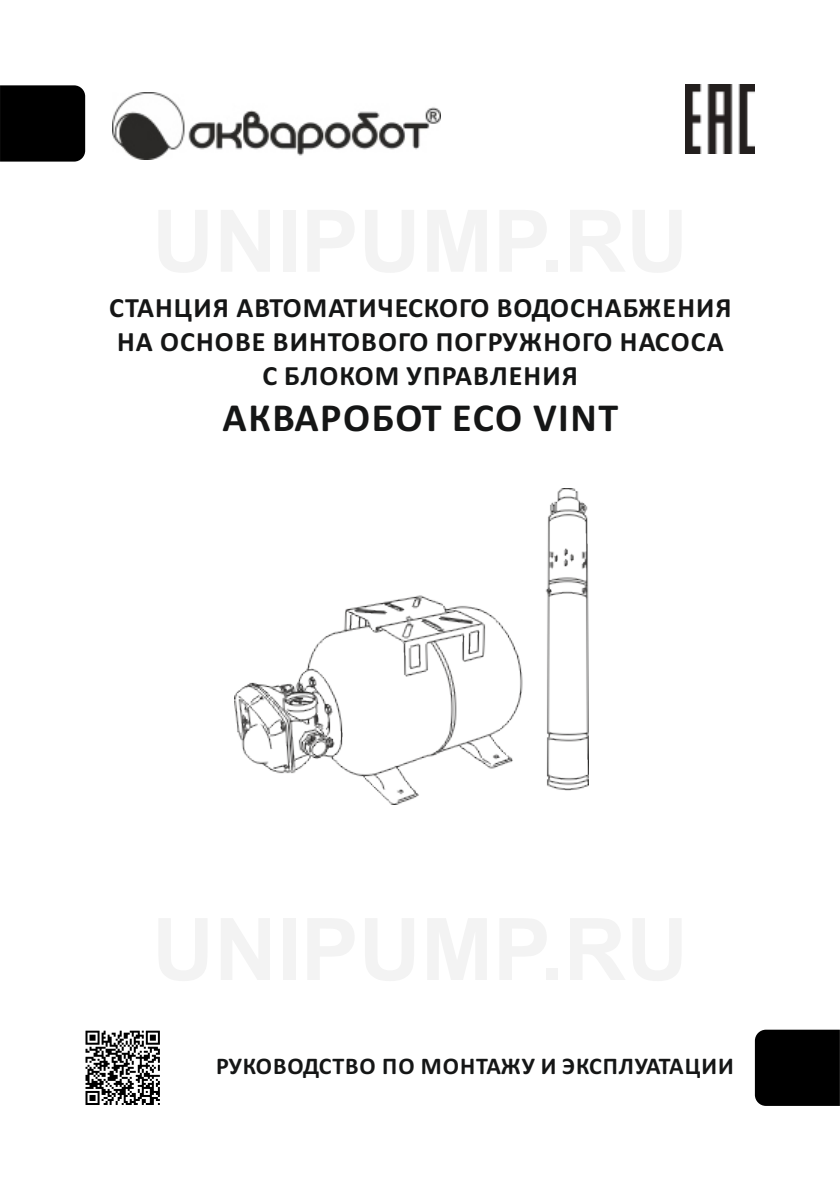
<style>
.page{position:relative;width:840px;height:1191px;background:#fff}
.page>*{position:absolute;margin:0;border:0;box-sizing:border-box;transform-origin:0 0}
.t1{font:700 40px "Calibri";letter-spacing:.04em;color:#151616}
.t2{font:700 28px/34.2px "Calibri";letter-spacing:.04em;color:#151616;text-align:center}
.t3{font:700 24px "Calibri";letter-spacing:.04em;color:#151616}
</style>
<div class="page">
<div style="left:0;top:85px;width:85px;height:77px;background:#000"></div>
<div style="left:754px;top:1029px;width:85px;height:77px;background:#000"></div>
<img style="left:685px;top:85px;width:69px;height:69px">
<img style="left:112px;top:92px;width:328px;height:67px">
<img style="left:234px;top:489px;width:354px;height:315px">
<svg style="left:85px;top:1030px;width:75px;height:75px"></svg>
<p class="t2" style="left:109px;top:292px;width:623px">СТАНЦИЯ АВТОМАТИЧЕСКОГО ВОДОСНАБЖЕНИЯ<br>НА ОСНОВЕ ВИНТОВОГО ПОГРУЖНОГО НАСОСА<br>С БЛОКОМ УПРАВЛЕНИЯ</p>
<h1 class="t1" style="left:222px;top:400px;width:397px">АКВАРОБОТ ECO VINT</h1>
<p class="t3" style="left:216px;top:1056px;width:518px">РУКОВОДСТВО ПО МОНТАЖУ И ЭКСПЛУАТАЦИИ</p>
</div>
